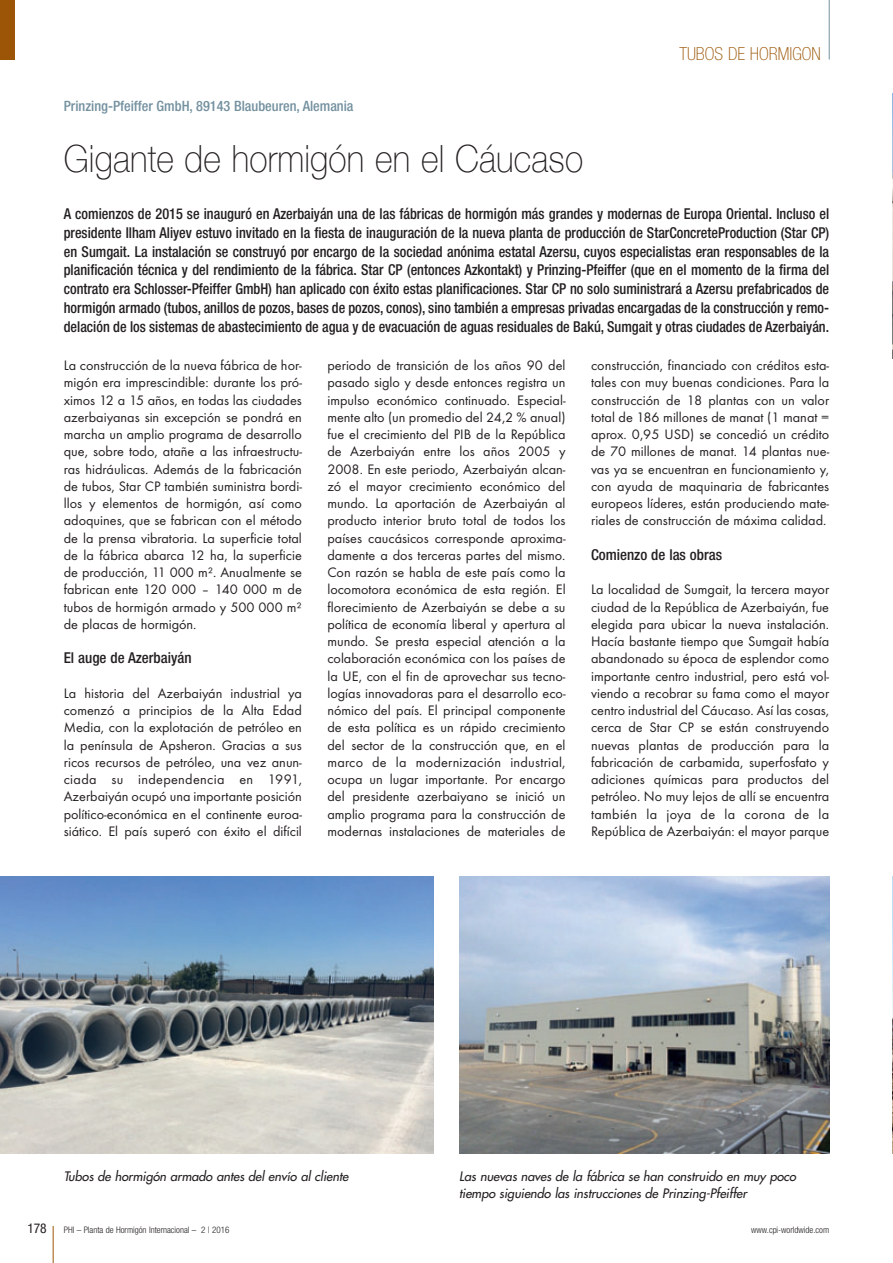
<style>
.page{position:relative;width:893px;height:1263px;background:#fff}
.page>*{position:absolute;margin:0;border:0;box-sizing:border-box;transform-origin:0 0}
.t1{font:100 37.5px "Helvetica Neue";letter-spacing:.005em;color:#231f20;scale:.9 1}
.t2{font:100 condensed 18px "Helvetica Neue";color:#9c5506}
.t3{font:500 condensed 15px/18.8px "Helvetica Neue";color:#231f20;text-align:justify;scale:.95 1}
.t4{font:500 condensed 15px "Helvetica Neue";color:#231f20}
.t5{font:14.25px/17.2px "Futura T";color:#231f20;text-align:justify}
.t6{font:500 condensed 14.25px "Helvetica Neue";color:#73909f}
.t7{font:condensed 13.5px "Helvetica Neue";color:#231f20}
.t8{font:italic 12.75px/17.2px "Futura";letter-spacing:-.005em;color:#231f20}
.t9{font:300 condensed 9px "Helvetica Neue";color:#231f20}
</style>
<div class="page">
<hr style="left:53px;top:1226px;width:1px;height:37px;background:#9c5506">
<hr style="left:829px;top:0;width:1px;height:60px;background:#73909f">
<div style="left:0;top:0;width:15px;height:60px;background:#9c5506"></div>
<img style="left:0;top:876px;width:434px;height:277px">
<img style="left:459px;top:876px;width:370px;height:277px">
<img style="left:892px;top:876px;width:1px;height:277px">
<img style="left:892px;top:94px;width:1px;height:264px">
<p class="t6" style="left:64px;top:101px;width:291px">Prinzing-Pfeiffer GmbH, 89143 Blaubeuren, Alemania</p>
<h1 class="t1" style="left:64px;top:136px;width:579px">Gigante de hormigón en el Cáucaso</h1>
<p class="t2" style="left:679px;top:47px;width:143px">TUBOS DE HORMIGON</p>
<p class="t3" style="left:64px;top:206px;width:807px">A comienzos de 2015 se inauguró en Azerbaiyán una de las fábricas de hormigón más grandes y modernas de Europa Oriental. Incluso el presidente Ilham Aliyev estuvo invitado en la fiesta de inauguración de la nueva planta de producción de StarConcreteProduction (Star CP) en Sumgait. La instalación se construyó por encargo de la sociedad anónima estatal Azersu, cuyos especialistas eran responsables de la planificación técnica y del rendimiento de la fábrica. Star CP (entonces Azkontakt) y Prinzing-Pfeiffer (que en el momento de la firma del contrato era Schlosser-Pfeiffer GmbH) han aplicado con éxito estas planificaciones. Star CP no solo suministrará a Azersu prefabricados de hormigón armado (tubos, anillos de pozos, bases de pozos, conos), sino también a empresas privadas encargadas de la construcción y remo&shy;delación de los sistemas de abastecimiento de agua y de evacuación de aguas residuales de Bakú, Sumgait y otras ciudades de Azerbaiyán.</p>
<p class="t5" style="left:64px;top:358px;width:240px">La construcción de la nueva fábrica de hor&shy;migón era imprescindible: durante los pró&shy;ximos 12 a 15 años, en todas las ciudades azerbaiyanas sin excepción se pondrá en marcha un amplio programa de desarrollo que, sobre todo, atañe a las infraestructu&shy;ras hidráulicas. Además de la fabricación de tubos, Star CP también suministra bordi&shy;llos y elementos de hormigón, así como adoquines, que se fabrican con el método de la prensa vibratoria. La superficie total de la fábrica abarca 12 ha, la superficie de producción, 11 000 m². Anualmente se fabrican ente 120 000 – 140 000 m de tubos de hormigón armado y 500 000 m² de placas de hormigón.</p>
<p class="t4" style="left:64px;top:653px;width:129px">El auge de Azerbaiyán</p>
<p class="t5" style="left:64px;top:686px;width:240px">La historia del Azerbaiyán industrial ya comenzó a principios de la Alta Edad Media, con la explotación de petróleo en la península de Apsheron. Gracias a sus ricos recursos de petróleo, una vez anun&shy;ciada su independencia en 1991, Azerbaiyán ocupó una importante posición político-económica en el continente euroa&shy;siático. El país superó con éxito el difícil</p>
<p class="t5" style="left:327px;top:358px;width:240px">periodo de transición de los años 90 del pasado siglo y desde entonces registra un impulso económico continuado. Especial - mente alto (un promedio del 24,2 % anual) fue el crecimiento del PIB de la República de Azerbaiyán entre los años 2005 y 2008. En este periodo, Azerbaiyán alcan&shy;zó el mayor crecimiento económico del mundo. La aportación de Azerbaiyán al producto interior bruto total de todos los países caucásicos corresponde aproxima&shy;damente a dos terceras partes del mismo.<br>Con razón se habla de este país como la locomotora económica de esta región. El florecimiento de Azerbaiyán se debe a su política de economía liberal y apertura al mundo. Se presta especial atención a la colaboración económica con los países de la UE, con el fin de aprovechar sus tecno&shy;logías innovadoras para el desarrollo eco&shy;nómico del país. El principal componente de esta política es un rápido crecimiento del sector de la construcción que, en el marco de la modernización industrial, ocupa un lugar importante. Por encargo del presidente azerbaiyano se inició un amplio programa para la construcción de modernas instalaciones de materiales de</p>
<p class="t5" style="left:591px;top:358px;width:240px">construcción, financiado con créditos esta&shy;tales con muy buenas condiciones. Para la construcción de 18 plantas con un valor total de 186 millones de manat (1 manat = aprox. 0,95 USD) se concedió un crédito de 70 millones de manat. 14 plantas nue&shy;vas ya se encuentran en funcionamiento y, con ayuda de maquinaria de fabricantes europeos líderes, están produciendo mate&shy;riales de construcción de máxima calidad.</p>
<p class="t4" style="left:591px;top:549px;width:133px">Comienzo de las obras</p>
<p class="t5" style="left:591px;top:582px;width:240px">La localidad de Sumgait, la tercera mayor ciudad de la República de Azerbaiyán, fue elegida para ubicar la nueva instalación.<br>Hacía bastante tiempo que Sumgait había abandonado su época de esplendor como importante centro industrial, pero está vol&shy;viendo a recobrar su fama como el mayor centro industrial del Cáucaso. Así las cosas, cerca de Star CP se están construyendo nuevas plantas de producción para la fabricación de carbamida, superfosfato y adiciones químicas para productos del petróleo. No muy lejos de allí se encuentra también la joya de la corona de la República de Azerbaiyán: el mayor parque</p>
<p class="t8" style="left:64px;top:1168px;width:288px">Tubos de hormigón armado antes del envío al cliente</p>
<p class="t8" style="left:459px;top:1168px;width:341px">Las nuevas naves de la fábrica se han construido en muy poco tiempo siguiendo las instrucciones de Prinzing-Pfeiffer</p>
<p class="t7" style="left:28px;top:1223px;width:21px">178</p>
<p class="t9" style="left:64px;top:1226px;width:167px">PHI – Planta de Hormigón Internacional – 2 | 2016</p>
<p class="t9" style="left:751px;top:1226px;width:79px">www.cpi-worldwide.com</p>
</div>
